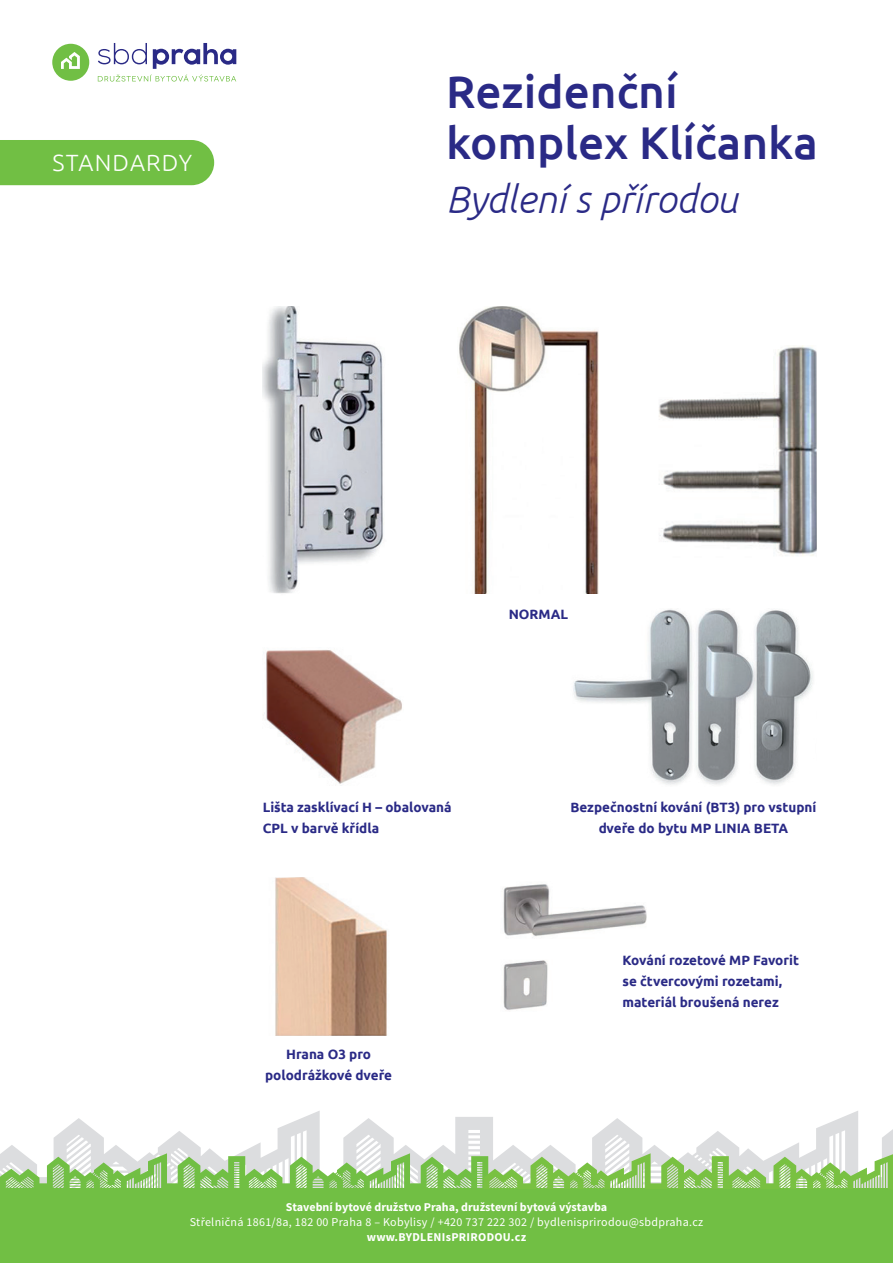
<style>
.page{position:relative;width:893px;height:1263px;background:#fff}
.page>*{position:absolute;margin:0;border:0;box-sizing:border-box;transform-origin:0 0}
.t1{font:500 45.9px/50.2px "Ubuntu";color:#2a2a86}
.t2{font:italic 300 38.4px "Ubuntu";color:#2a2a86}
.t3{font:300 23.55px "Ubuntu";letter-spacing:.05em;color:#fff}
.t4{font:700 13.5px/21px "Ubuntu";color:#2a2a86;text-align:center}
.t5{font:12px "Source Sans Pro";letter-spacing:.025em;color:#fff}
.t6{font:700 12px "Source Sans Pro";color:#fff}
.t7{font:700 12px "Source Sans Pro";letter-spacing:.025em;color:#fff}
</style>
<div class="page">
<svg style="left:2px;top:1111px;width:891px;height:42px"></svg>
<div style="left:0;top:1189px;width:893px;height:74px;background:#71bf44"></div>
<svg style="left:0;top:1153px;width:893px;height:36px;background:#b2d59d"></svg>
<svg style="left:52px;top:44px;width:37px;height:37px"></svg>
<svg style="left:98px;top:43px;width:138px;height:39px"></svg>
<div style="left:0;top:140px;width:214px;height:45px;background:#71bf44"></div>
<img style="left:459px;top:306px;width:139px;height:287px">
<img style="left:263px;top:306px;width:121px;height:288px">
<img style="left:659px;top:345px;width:157px;height:211px">
<img style="left:275px;top:877px;width:112px;height:158px">
<img style="left:263px;top:650px;width:139px;height:136px">
<img style="left:573px;top:609px;width:240px;height:176px">
<img style="left:503px;top:884px;width:144px;height:126px">
<h3 class="t3" style="left:52px;top:149px;width:141px">STANDARDY</h3>
<h1 class="t1" style="left:446px;top:65px;width:373px">Rezidenční komplex Klíčanka</h1>
<h2 class="t2" style="left:446px;top:176px;width:293px">Bydlení s přírodou</h2>
<p class="t4" style="left:509px;top:604px;width:61px">NORMAL</p>
<p class="t4" style="left:263px;top:796px;width:190px;text-align:left">Lišta zasklívací H – obalovaná<br>CPL v barvě křídla</p>
<p class="t4" style="left:570px;top:797px;width:248px">Bezpečnostní kování (BT3) pro vstupní dveře do bytu MP LINIA BETA</p>
<p class="t4" style="left:265px;top:1044px;width:128px">Hrana O3 pro polodrážkové dveře</p>
<p class="t4" style="left:622px;top:950px;width:178px;text-align:left">Kování rozetové MP Favorit se čtvercovými rozetami, materiál broušená nerez</p>
<p class="t6" style="left:286px;top:1199px;width:323px">Stavební bytové družstvo Praha, družstevní bytová výstavba</p>
<p class="t5" style="left:190px;top:1214px;width:515px">Střelničná 1861/8a, 182 00 Praha 8 – Kobylisy / +420 737 222 302 / bydlenisprirodou@sbdpraha.cz</p>
<p class="t7" style="left:367px;top:1229px;width:161px">www.BYDLENIsPRIRODOU.cz</p>
</div>
